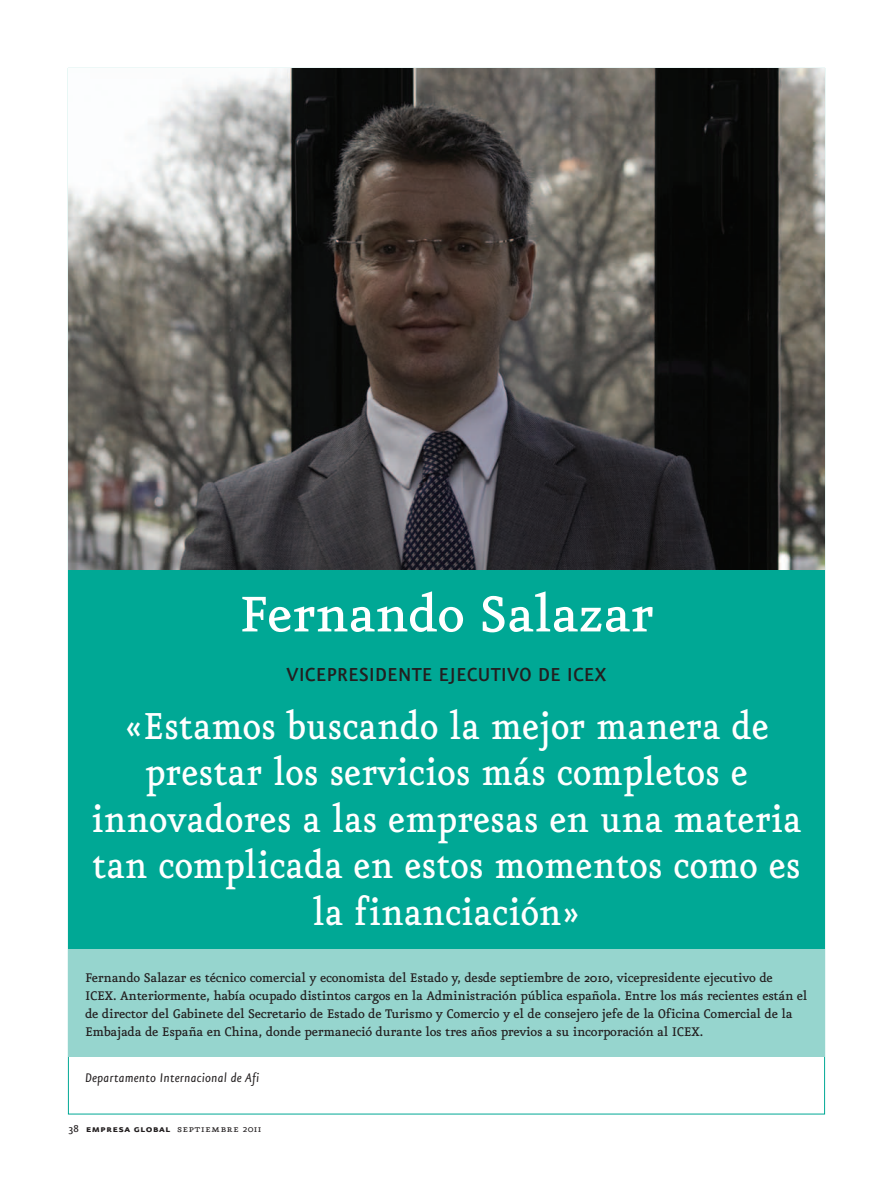
<style>
.page{position:relative;width:893px;height:1191px;background:#fff}
.page>*{position:absolute;margin:0;border:0;box-sizing:border-box;transform-origin:0 0}
.t1{font:500 60px "Eureka";letter-spacing:-.01em;color:#fff}
.t2{font:500 45px/46.5px "Eureka";color:#fff;text-align:center;scale:.9 1}
.t3{font:500 22.5px "Eureka Sans";color:#231f20}
.t4{font:500 15px/18px "Eureka";letter-spacing:-.02em;color:#231f20}
.t5{font:italic 15px "Eureka Sans";letter-spacing:.01em;color:#231f20}
.t6{font:12px "Eureka Sans Bold Caps";letter-spacing:.025em;color:#231f20}
.s1{font-family:"Eureka";font-weight:500}
.s2{font-family:"Eureka Small Caps"}
.s3{font-family:"Eureka"}
</style>
<div class="page">
<img style="left:68px;top:68px;width:757px;height:502px">
<div style="left:68px;top:570px;width:757px;height:379px;background:#00a895"></div>
<div style="left:68px;top:949px;width:757px;height:108px;background:#96d5ce"></div>
<h1 class="t1" style="left:239px;top:585px;width:416px">Fernando Salazar</h1>
<h3 class="t3" style="left:287px;top:660px;width:321px">VICEPRESIDENTE EJECUTIVO DE ICEX</h3>
<h2 class="t2" style="left:91px;top:704px;width:791px">«Estamos buscando la mejor manera de prestar los servicios más completos e innovadores a las empresas en una materia tan complicada en estos momentos como es la financiación»</h2>
<p class="t4" style="left:85px;top:968px;width:724px">Fernando Salazar es técnico comercial y economista del Estado y, desde septiembre de 2010, vicepresidente ejecutivo de ICEX. Anteriormente, había ocupado distintos cargos en la Administración pública española. Entre los más recientes están el de director del Gabinete del Secretario de Estado de Turismo y Comercio y el de consejero jefe de la Oficina Comercial de la Embajada de España en China, donde permaneció durante los tres años previos a su incorporación al ICEX.</p>
<p class="t5" style="left:85px;top:1071px;width:176px">Departamento Internacional de Afi</p>
<p class="t6" style="left:68px;top:1122px;width:195px"><span class="s1">38</span> empresa global <span class="s2">septiembre</span> <span class="s3">2011</span></p>
</div>
